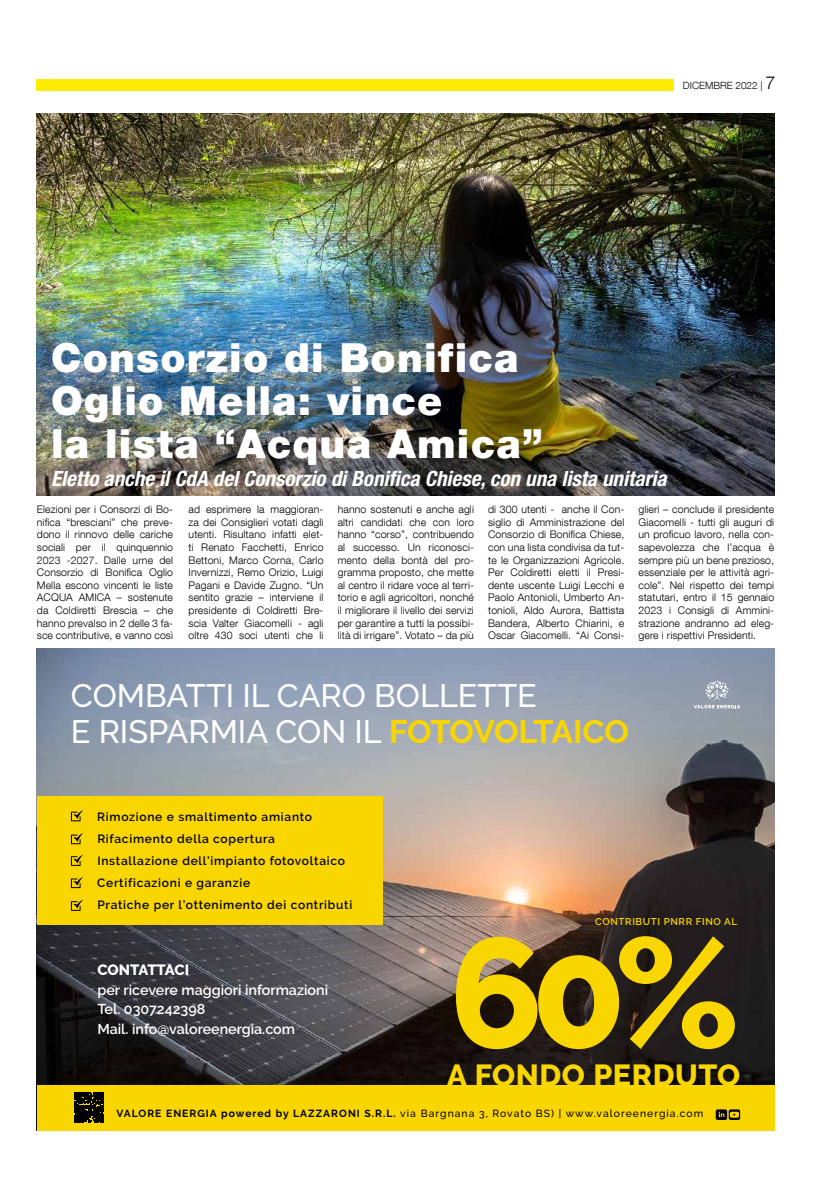
<style>
.page{position:relative;width:823px;height:1191px;background:#fff}
.page>*{position:absolute;margin:0;border:0;box-sizing:border-box;transform-origin:0 0}
.t1{font:800 154.7px "Raleway";color:#fad600}
.t2{font:900 40px/43px "Helvetica Neue LT Com";letter-spacing:.03em;color:#fff}
.t3{font:500 32.3px/35.7px "Raleway";color:#fff}
.t4{font:800 30.4px "Raleway";letter-spacing:.02em;color:#fad600}
.t5{font:italic 700 condensed 21px "Helvetica Neue LT Std";color:#fff}
.t6{font:800 14.9px "Raleway";letter-spacing:-.005em;color:#fff}
.t7{font:600 14.3px/19.9px "Raleway";color:#fff}
.t8{font:600 12px/22px "Raleway";letter-spacing:.06em;color:#000}
.t9{font:300 10.5px/12.6px "Helvetica Neue LT Com";letter-spacing:.01em;color:#000;text-align:justify}
.t10{font:500 10.3px "Raleway";letter-spacing:.1em;color:#000}
.t11{font:300 10px "Helvetica Neue LT Com";color:#000}
.t12{font:600 9.8px "Raleway";letter-spacing:.06em;color:#fad600}
.s1{font-size:18px}
.s2{font-weight:700;color:#fad600}
.s3{font-weight:700}
</style>
<div class="page">
<div style="left:37px;top:79px;width:636px;height:11px;background:#ffec00"></div>
<img style="left:37px;top:113px;width:736px;height:383px">
<img style="left:37px;top:648px;width:736px;height:437px">
<div style="left:37px;top:795px;width:345px;height:129px;background:#fad600"></div>
<div style="left:37px;top:1085px;width:736px;height:45px;background:#fad600"></div>
<svg style="left:71px;top:810px;width:12px;height:11px"></svg>
<svg style="left:71px;top:833px;width:12px;height:11px"></svg>
<svg style="left:71px;top:855px;width:12px;height:11px"></svg>
<svg style="left:71px;top:877px;width:12px;height:11px"></svg>
<svg style="left:71px;top:899px;width:12px;height:12px"></svg>
<svg style="left:715px;top:1109px;width:24px;height:11px"></svg>
<svg style="left:74px;top:1092px;width:30px;height:31px"></svg>
<svg style="left:693px;top:680px;width:46px;height:28px"></svg>
<p class="t11" style="left:682px;top:79px;width:94px">DICEMBRE 2022 | <span class="s1">7</span></p>
<h2 class="t2" style="left:51px;top:335px;width:493px">Consorzio di Bonifica<br>Oglio Mella: vince<br>la lista “Acqua Amica”</h2>
<h3 class="t5" style="left:51px;top:466px;width:616px">Eletto anche il CdA del Consorzio di Bonifica Chiese, con una lista unitaria</h3>
<p class="t9" style="left:37px;top:503px;width:138px">Elezioni per i Consorzi di Bo&shy;nifica “bresciani” che preve&shy;dono il rinnovo delle cariche sociali per il quinquennio 2023 -2027. Dalle urne del Consorzio di Bonifica Oglio Mella escono vincenti le liste ACQUA AMICA – sostenute da Coldiretti Brescia – che hanno prevalso in 2 delle 3 fa&shy;sce contributive, e vanno così</p>
<p class="t9" style="left:188px;top:503px;width:136px">ad esprimere la maggioran&shy;za dei Consiglieri votati dagli utenti. Risultano infatti elet&shy;ti Renato Facchetti, Enrico Bettoni, Marco Corna, Carlo Invernizzi, Remo Orizio, Luigi Pagani e Davide Zugno. “Un sentito grazie – interviene il presidente di Coldiretti Bre&shy;scia Valter Giacomelli - agli oltre 430 soci utenti che li</p>
<p class="t9" style="left:337px;top:503px;width:138px">hanno sostenuti e anche agli altri candidati che con loro hanno “corso”, contribuendo al successo. Un riconosci&shy;mento della bontà del pro&shy;gramma proposto, che mette al centro il ridare voce al terri&shy;torio e agli agricoltori, nonché il migliorare il livello dei servizi per garantire a tutti la possibi&shy;lità di irrigare”. Votato – da più</p>
<p class="t9" style="left:488px;top:503px;width:138px">di 300 utenti - anche il Con&shy;siglio di Amministrazione del Consorzio di Bonifica Chiese, con una lista condivisa da tut&shy;te le Organizzazioni Agricole.<br>Per Coldiretti eletti il Presi&shy;dente uscente Luigi Lecchi e Paolo Antonioli, Umberto An&shy;tonioli, Aldo Aurora, Battista Bandera, Alberto Chiarini, e Oscar Giacomelli. “Ai Consi-</p>
<p class="t9" style="left:638px;top:503px;width:137px">glieri – conclude il presidente Giacomelli - tutti gli auguri di un proficuo lavoro, nella con&shy;sapevolezza che l’acqua è sempre più un bene prezioso, essenziale per le attività agri&shy;cole”. Nel rispetto dei tempi statutari, entro il 15 gennaio 2023 i Consigli di Ammini&shy;strazione andranno ad eleg&shy;gere i rispettivi Presidenti.</p>
<h3 class="t3" style="left:71px;top:677px;width:559px">COMBATTI IL CARO BOLLETTE<br>E RISPARMIA CON IL <span class="s2">FOTOVOLTAICO</span></h3>
<p class="t8" style="left:97px;top:806px;width:256px">Rimozione e smaltimento amianto ✓ Rifacimento della copertura Installazione dell’impianto fotovoltaico Certificazioni e garanzie<br>Pratiche per l’ottenimento dei contributi</p>
<h3 class="t6" style="left:97px;top:961px;width:93px">CONTATTACI</h3>
<h3 class="t7" style="left:97px;top:979px;width:232px">per ricevere maggiori informazioni<br>Tel. 0307242398<br>Mail. info@valoreenergia.com</h3>
<p class="t12" style="left:595px;top:915px;width:143px">CONTRIBUTI PNRR FINO AL</p>
<h1 class="t1" style="left:449px;top:905px;width:292px">60%</h1>
<h3 class="t4" style="left:446px;top:1057px;width:294px">A FONDO PERDUTO</h3>
<p class="t10" style="left:116px;top:1107px;width:588px"><span class="s3">VALORE ENERGIA powered by LAZZARONI S.R.L.</span> via Bargnana 3, Rovato BS) | www.valoreenergia.com</p>
</div>
